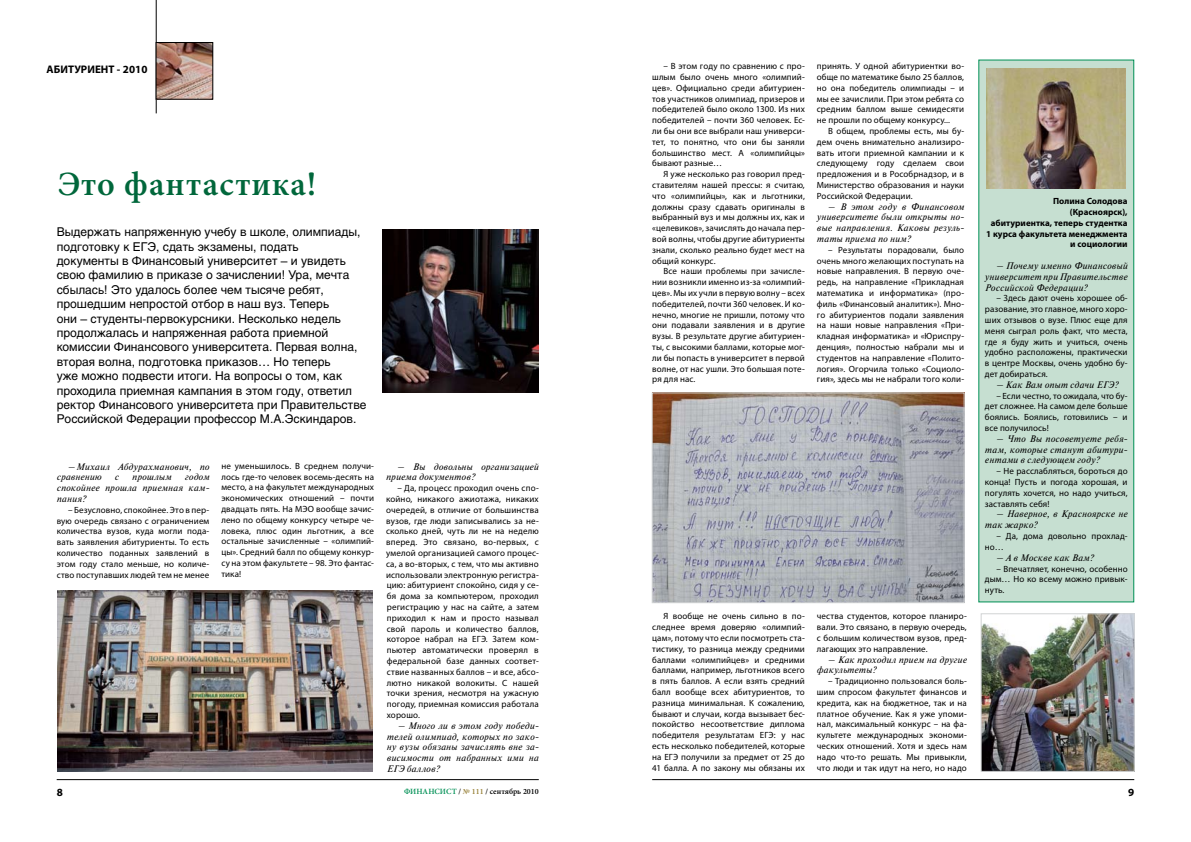
<style>
.page{position:relative;width:1191px;height:842px;background:#fff}
.page>*{position:absolute;margin:0;border:0;box-sizing:border-box;transform-origin:0 0}
.t1{font:600 34px "Minion Pro";letter-spacing:.03em;color:#00673b}
.t2{font:12px/14.4px "Helios";color:#000}
.t3{font:700 11px "Myriad Pro";letter-spacing:.005em;color:#000}
.t4{font:italic 9.5px/10.8px "Newton C";letter-spacing:.03em;color:#000;text-align:justify}
.t5{font:9px/10.8px "Myriad Pro";letter-spacing:.005em;color:#000;text-align:justify}
.t6{font:700 9px/10.8px "Myriad Pro";letter-spacing:.005em;color:#000;text-align:right}
.t7{font:600 8px "Minion Pro";color:#000}
.s1{color:#009055}
.s2{color:#967f35}
</style>
<div class="page">
<hr style="left:57px;top:779px;width:482px;height:1px;background:#000">
<hr style="left:652px;top:779px;width:482px;height:1px;background:#000">
<hr style="left:156px;top:0;width:1px;height:113px;background:#000">
<img style="left:158px;top:44px;width:53px;height:53px">
<div style="left:156px;top:42px;width:57px;height:57px;border:1px solid #000"></div>
<img style="left:383px;top:230px;width:156px;height:163px">
<img style="left:58px;top:590px;width:314px;height:181px">
<img style="left:983px;top:616px;width:149px;height:153px">
<div style="left:981px;top:614px;width:153px;height:157px;border:1px solid #d1d3d4"></div>
<div style="left:978px;top:60px;width:155px;height:542px;background:#c6dfd1"></div>
<div style="left:978px;top:60px;width:156px;height:542px;border:1px solid #009055"></div>
<img style="left:986px;top:68px;width:139px;height:121px">
<img style="left:654px;top:395px;width:308px;height:206px">
<div style="left:652px;top:393px;width:312px;height:210px;border:1px solid #d1d3d4"></div>
<p class="t3" style="left:46px;top:62px;width:102px">АБИТУРИЕНТ - 2010</p>
<h1 class="t1" style="left:58px;top:161px;width:260px">Это фантастика!</h1>
<p class="t2" style="left:57px;top:225px;width:311px">Выдержать напряженную учебу в школе, олимпиады, подготовку к ЕГЭ, сдать экзамены, подать<br>документы в Финансовый университет – и увидеть свою фамилию в приказе о зачислении! Ура, мечта сбылась! Это удалось более чем тысяче ребят, прошедшим непростой отбор в наш вуз. Теперь<br>они – студенты-первокурсники. Несколько недель продолжалась и напряженная работа приемной комиссии Финансового университета. Первая волна, вторая волна, подготовка приказов… Но теперь<br>уже можно подвести итоги. На вопросы о том, как проходила приемная кампания в этом году, ответил ректор Финансового университета при Правительстве Российской Федерации профессор М.А.Эскиндаров.</p>
<p class="t4" style="left:57px;top:461px;width:154px;text-indent:11px">– Михаил Абдурахманович, по сравнению</p>
<p class="t4" style="left:57px;top:472px;width:154px;text-indent:128px">годом спокойнее прошла приемная кам&shy;пания?</p>
<p class="t5" style="left:57px;top:504px;width:154px;text-indent:11px">– Безусловно, спокойнее. Это в пер&shy;вую очередь связано с ограничением количества вузов, куда могли пода&shy;вать заявления абитуриенты. То есть количество поданных заявлений в этом году стало меньше, но количе&shy;ство поступавших людей тем не менее</p>
<p class="t4" style="left:115px;top:472px;width:6px">с</p>
<p class="t4" style="left:132px;top:472px;width:41px">прошлым</p>
<p class="t5" style="left:221px;top:460px;width:154px">не уменьшилось. В среднем получи&shy;лось где-то человек восемь-десять на место, а на факультет международных экономических отношений – почти двадцать пять. На МЭО вообще зачис&shy;лено по общему конкурсу четыре че&shy;ловека, плюс один льготник, а все остальные зачисленные – «олимпий&shy;цы». Средний балл по общему конкур&shy;су на этом факультете – 98. Это фантас&shy;тика!</p>
<p class="t4" style="left:386px;top:461px;width:154px;text-indent:11px">– Вы довольны организацией приема документов?</p>
<p class="t5" style="left:386px;top:483px;width:154px;text-indent:11px">– Да, процесс проходил очень спо&shy;койно, никакого ажиотажа, никаких очередей, в отличие от большинства вузов, где люди записывались за не&shy;сколько дней, чуть ли не на неделю вперед. Это связано, во-первых, с умелой организацией самого процес&shy;са, а во-вторых, с тем, что мы активно использовали электронную регистра&shy;цию: абитуриент спокойно, сидя у се&shy;бя дома за компьютером, проходил регистрацию у нас на сайте, а затем приходил к нам и просто называл свой пароль и количество баллов, которое набрал на ЕГЭ. Затем ком&shy;пьютер автоматически проверял в федеральной базе данных соответ&shy;ствие названных баллов – и все, абсо&shy;лютно никакой волокиты. С нашей точки зрения, несмотря на ужасную погоду, приемная комиссия работала хорошо.</p>
<p class="t4" style="left:387px;top:720px;width:153px;text-indent:11px">– Много ли в этом году победи&shy;телей олимпиад, которых по зако&shy;ну вузы обязаны зачислять вне за&shy;висимости от набранных ими на ЕГЭ баллов?</p>
<p class="t5" style="left:652px;top:61px;width:154px;text-indent:11px">– В этом году по сравнению с про&shy;шлым было очень много «олимпий&shy;цев». Официально среди абитуриен&shy;тов участников олимпиад, призеров и победителей было около 1300. Из них победителей – почти 360 человек. Ес&shy;ли бы они все выбрали наш универси&shy;тет, то понятно, что они бы заняли большинство мест. А «олимпийцы» бывают разные…</p>
<p class="t5" style="left:652px;top:169px;width:154px;text-indent:11px">Я уже несколько раз говорил пред&shy;ставителям нашей прессы: я считаю, что «олимпийцы», как и льготники, должны сразу сдавать оригиналы в выбранный вуз и мы должны их, как и «целевиков», зачислять до начала пер&shy;вой волны, чтобы другие абитуриенты знали, сколько реально будет мест на общий конкурс.</p>
<p class="t5" style="left:652px;top:266px;width:154px;text-indent:11px">Все наши проблемы при зачисле&shy;нии возникли именно из-за «олимпий&shy;цев». Мы их учли в первую волну – всех победителей, почти 360 человек. И ко&shy;нечно, многие не пришли, потому что они подавали заявления и в другие вузы. В результате другие абитуриен&shy;ты, с высокими баллами, которые мог&shy;ли бы попасть в университет в первой волне, от нас ушли. Это большая поте&shy;ря для нас.</p>
<p class="t5" style="left:817px;top:61px;width:149px">принять. У одной абитуриентки во&shy;обще по математике было 25 баллов, но она победитель олимпиады – и мы ее зачислили. При этом ребята со средним баллом выше семидесяти не прошли по общему конкурсу...</p>
<p class="t5" style="left:817px;top:125px;width:149px;text-indent:11px">В общем, проблемы есть, мы бу&shy;дем очень внимательно анализиро&shy;вать итоги приемной кампании и к следующему году сделаем свои предложения и в Рособрнадзор, и в Министерство образования и науки Российской Федерации.</p>
<p class="t4" style="left:817px;top:201px;width:149px;text-indent:11px">– В этом году в Финансовом университете были открыты но&shy;вые направления. Каковы резуль&shy;таты приема по ним?</p>
<p class="t5" style="left:817px;top:244px;width:149px;text-indent:11px">– Результаты порадовали, было очень много желающих поступать на новые направления. В первую оче&shy;редь, на направление «Прикладная математика и информатика» (про&shy;филь «Финансовый аналитик»). Мно&shy;го абитуриентов подали заявления на наши новые направления «При&shy;кладная информатика» и «Юриспру&shy;денция», полностью набрали мы и студентов на направление «Полито&shy;логия». Огорчила только «Социоло&shy;гия», здесь мы не набрали того коли-</p>
<p class="t5" style="left:652px;top:611px;width:154px;text-indent:11px">Я вообще не очень сильно в по&shy;следнее время доверяю «олимпий&shy;цам», потому что если посмотреть ста&shy;тистику, то разница между средними баллами «олимпийцев» и средними баллами, например, льготников всего в пять баллов. А если взять средний балл вообще всех абитуриентов, то разница минимальная. К сожалению, бывают и случаи, когда вызывает бес&shy;покойство несоответствие диплома победителя результатам ЕГЭ: у нас есть несколько победителей, которые на ЕГЭ получили за предмет от 25 до 41 балла. А по закону мы обязаны их</p>
<p class="t5" style="left:817px;top:611px;width:151px">чества студентов, которое планиро&shy;вали. Это связано, в первую очередь, с большим количеством вузов, пред&shy;лагающих это направление.</p>
<p class="t4" style="left:817px;top:654px;width:151px;text-indent:11px">– Как проходил прием на другие факультеты?</p>
<p class="t5" style="left:817px;top:675px;width:151px;text-indent:11px">– Традиционно пользовался боль&shy;шим спросом факультет финансов и кредита, как на бюджетное, так и на платное обучение. Как я уже упоми&shy;нал, максимальный конкурс – на фа&shy;культете международных экономи&shy;ческих отношений. Хотя и здесь нам надо что-то решать. Мы привыкли, что люди и так идут на него, но надо</p>
<p class="t6" style="left:986px;top:196px;width:143px">Полина Солодова<br>(Красноярск),<br>абитуриентка, теперь студентка<br>1 курса факультета менеджмента и социологии</p>
<p class="t4" style="left:985px;top:260px;width:144px;text-indent:11px">– Почему именно Финансовый университет приПравительстве Российской Федерации?</p>
<p class="t5" style="left:985px;top:293px;width:144px;text-indent:11px">– Здесь дают очень хорошее об&shy;разование, это главное, много хоро&shy;ших отзывов о вузе. Плюс еще для меня сыграл роль факт, что места, где я буду жить и учиться, очень удобно расположены, практически в центре Москвы, очень удобно бу&shy;дет добираться.</p>
<p class="t4" style="left:996px;top:379px;width:123px">– Как Вам опыт сдачи ЕГЭ?</p>
<p class="t5" style="left:985px;top:390px;width:144px;text-indent:11px">– Если честно, то ожидала, что бу&shy;дет сложнее. На самом деле больше боялись. Боялись, готовились – и все получилось!</p>
<p class="t4" style="left:985px;top:433px;width:144px;text-indent:11px">– Что Вы посоветуете ребя&shy;там, которые станут абитури&shy;ентами в следующем году?</p>
<p class="t5" style="left:985px;top:466px;width:144px;text-indent:11px">– Не расслабляться, бороться до конца! Пусть и погода хорошая, и погулять хочется, но надо учиться, заставлять себя!</p>
<p class="t4" style="left:985px;top:509px;width:144px;text-indent:11px">– Наверное, в Красноярске не так жарко?</p>
<p class="t5" style="left:985px;top:530px;width:144px;text-indent:11px">– Да, дома довольно прохлад&shy;но…</p>
<p class="t4" style="left:996px;top:552px;width:99px">– А в Москве как Вам?</p>
<p class="t5" style="left:985px;top:563px;width:144px;text-indent:11px">– Впечатляет, конечно, особенно дым… Но ко всему можно привык&shy;нуть.</p>
<p class="t3" style="left:57px;top:785px;width:8px">8</p>
<p class="t7" style="left:404px;top:786px;width:136px"><span class="s1">ФИНАНСИСТ</span> / <span class="s2">№ 111</span> / сентябрь 2010</p>
<p class="t3" style="left:1128px;top:785px;width:8px">9</p>
</div>
